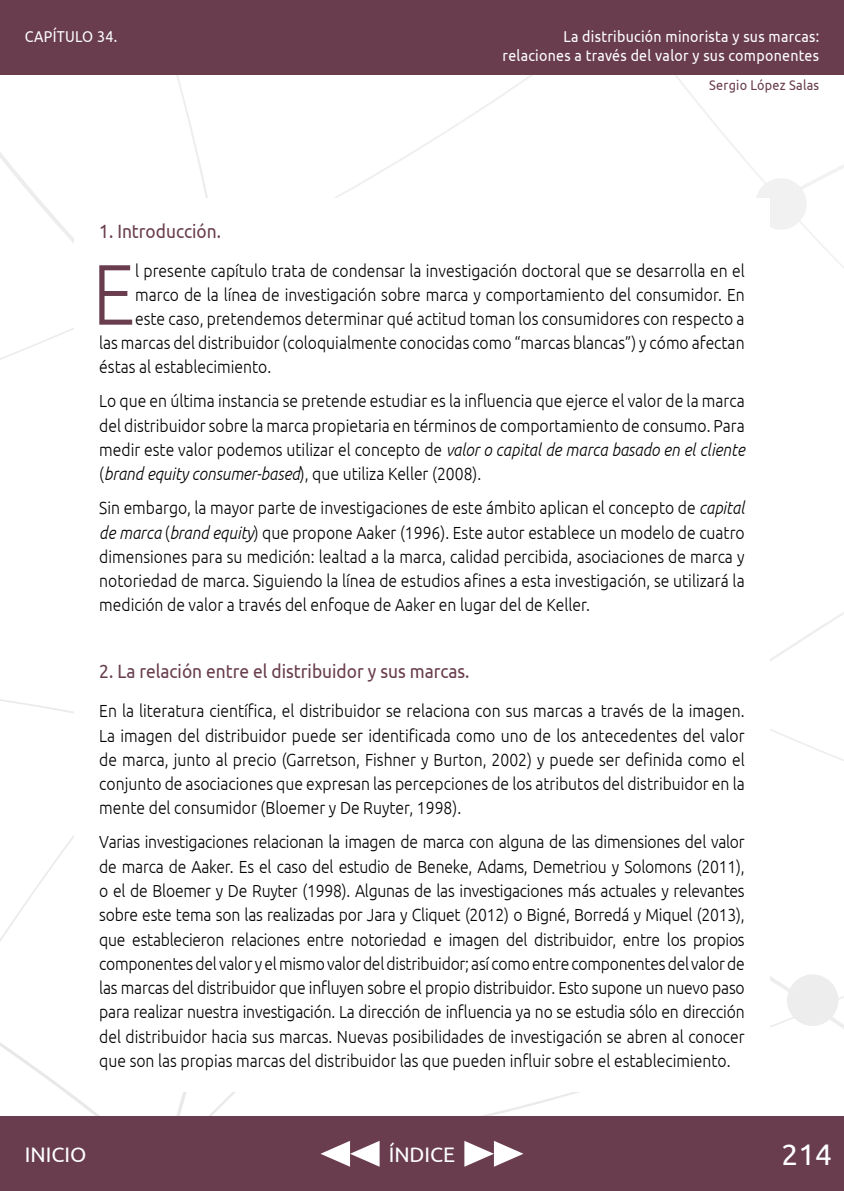
<style>
.page{position:relative;width:844px;height:1191px;background:#fff}
.page>*{position:absolute;margin:0;border:0;box-sizing:border-box;transform-origin:0 0}
.t1{font:300 85.75px "Ubuntu";color:#693d4e;scale:.9 1}
.t2{font:29.75px "Ubuntu";color:#fff}
.t3{font:21px "Ubuntu";color:#fff}
.t4{font:19.25px "Ubuntu";color:#693d4e;scale:.9 1}
.t5{font:300 17.5px/24.3px "Ubuntu";color:#000;text-align:justify;scale:.9 1}
.t6{font:15.75px/18.9px "Ubuntu";letter-spacing:.02em;color:#fff;text-align:right;scale:.9 1}
.t7{font:14px "Ubuntu";letter-spacing:.02em;color:#693d4e;scale:.9 1}
.s1{font-style:italic}
</style>
<div class="page">
<svg style="left:214px;top:74px;width:629px;height:176px"></svg>
<div style="left:0;top:1116px;width:843px;height:75px;background:#693d4e"></div>
<div style="left:74px;top:198px;width:695px;height:893px;background:#fff"></div>
<svg style="left:464px;top:1141px;width:59px;height:25px"></svg>
<svg style="left:320px;top:1141px;width:59px;height:25px"></svg>
<div style="left:0;top:0;width:843px;height:74px;background:#693d4e"></div>
<p class="t6" style="left:25px;top:26px;width:104px">CAPÍTULO 34.</p>
<p class="t6" style="left:502px;top:26px;width:353px">La distribución minorista y sus marcas: relaciones a través del valor y sus componentes</p>
<p class="t7" style="left:709px;top:77px;width:123px">Sergio López Salas</p>
<p class="t4" style="left:99px;top:220px;width:137px">1. Introducción.</p>
<h1 class="t1" style="left:92px;top:242px;width:49px">E</h1>
<p class="t5" style="left:135px;top:258px;width:678px">l presente capítulo trata de condensar la investigación doctoral que se desarrolla en el</p>
<p class="t5" style="left:135px;top:282px;width:678px">marco de la línea de investigación sobre marca y comportamiento del consumidor. En</p>
<p class="t5" style="left:135px;top:306px;width:678px">este caso, pretendemos determinar qué actitud toman los consumidores con respecto a</p>
<p class="t5" style="left:99px;top:330px;width:718px">las marcas del distribuidor (coloquialmente conocidas como “marcas blancas”) y cómo afectan</p>
<p class="t5" style="left:99px;top:354px;width:192px">éstas al establecimiento.</p>
<p class="t5" style="left:99px;top:388px;width:718px">Lo que en última instancia se pretende estudiar es la influencia que ejerce el valor de la marca del distribuidor sobre la marca propietaria en términos de comportamiento de consumo. Para medir este valor podemos utilizar el concepto de <span class="s1">valor o capital de marca basado en el cliente </span>(<span class="s1">brand equity consumer-based</span>), que utiliza Keller (2008).</p>
<p class="t5" style="left:99px;top:495px;width:718px">Sin embargo, la mayor parte de investigaciones de este ámbito aplican el concepto de <span class="s1">capital de marca</span> (<span class="s1">brand equity</span>) que propone Aaker (1996). Este autor establece un modelo de cuatro dimensiones para su medición: lealtad a la marca, calidad percibida, asociaciones de marca y notoriedad de marca. Siguiendo la línea de estudios afines a esta investigación, se utilizará la medición de valor a través del enfoque de Aaker en lugar del de Keller.</p>
<p class="t4" style="left:99px;top:659px;width:413px">2. La relación entre el distribuidor y sus marcas.</p>
<p class="t5" style="left:99px;top:698px;width:718px">En la literatura científica, el distribuidor se relaciona con sus marcas a través de la imagen.<br>La imagen del distribuidor puede ser identificada como uno de los antecedentes del valor de marca, junto al precio (Garretson, Fishner y Burton, 2002) y puede ser definida como el conjunto de asociaciones que expresan las percepciones de los atributos del distribuidor en la mente del consumidor (Bloemer y De Ruyter, 1998).</p>
<p class="t5" style="left:99px;top:829px;width:718px">Varias investigaciones relacionan la imagen de marca con alguna de las dimensiones del valor de marca de Aaker. Es el caso del estudio de Beneke, Adams, Demetriou y Solomons (2011), o el de Bloemer y De Ruyter (1998). Algunas de las investigaciones más actuales y relevantes sobre este tema son las realizadas por Jara y Cliquet (2012) o Bigné, Borredá y Miquel (2013), que establecieron relaciones entre notoriedad e imagen del distribuidor, entre los propios componentes del valor y el mismo valor del distribuidor; así como entre componentes del valor de las marcas del distribuidor que influyen sobre el propio distribuidor. Esto supone un nuevo paso para realizar nuestra investigación. La dirección de influencia ya no se estudia sólo en dirección del distribuidor hacia sus marcas. Nuevas posibilidades de investigación se abren al conocer que son las propias marcas del distribuidor las que pueden influir sobre el establecimiento.</p>
<p class="t3" style="left:25px;top:1141px;width:63px">INICIO</p>
<p class="t3" style="left:388px;top:1141px;width:68px">ÍNDICE</p>
<h2 class="t2" style="left:781px;top:1136px;width:52px">214</h2>
</div>
